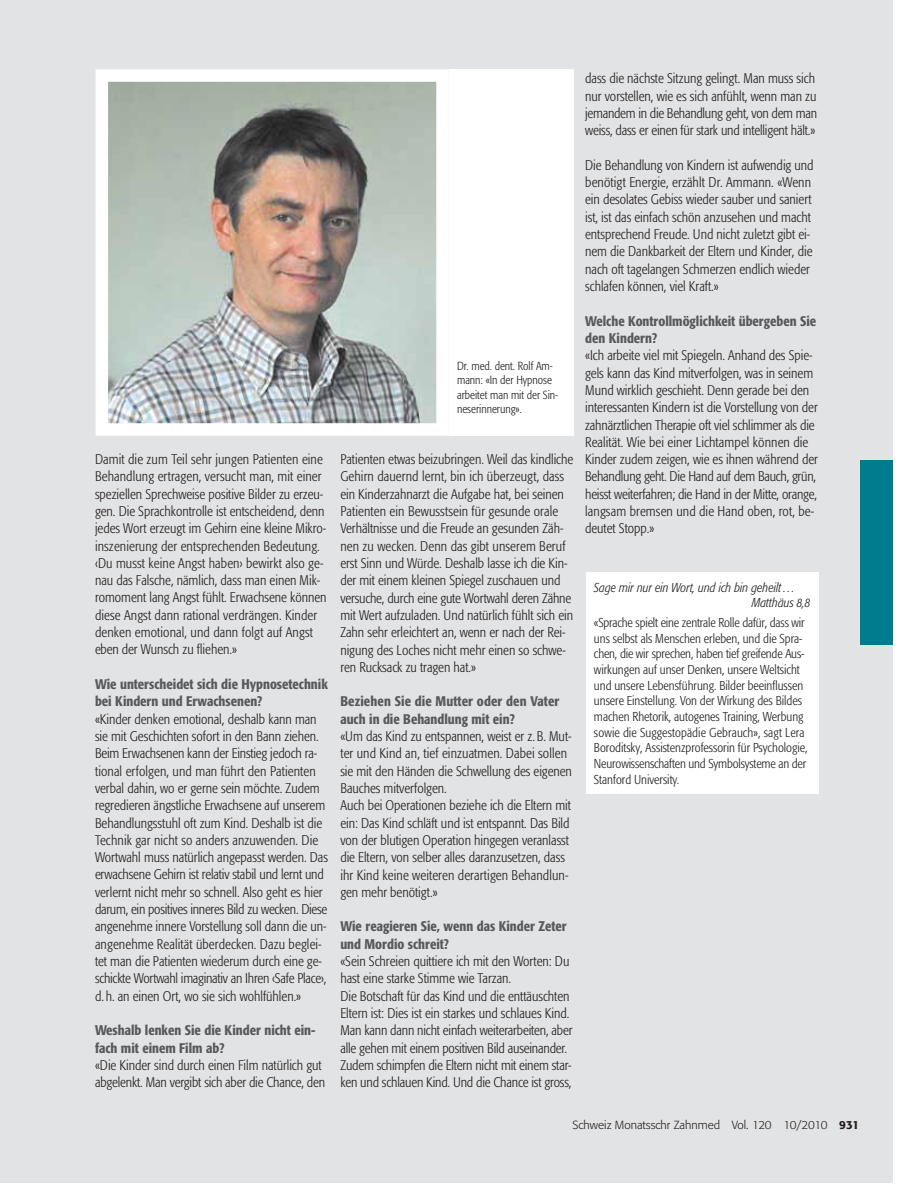
<style>
.page{position:relative;width:918px;height:1188px;background:#fff}
.page>*{position:absolute;margin:0;border:0;box-sizing:border-box;transform-origin:0 0}
.t1{font:300 condensed 13.8px/17.2px "Formata";color:#231f20}
.t2{font:500 condensed 13.8px/17.2px "Formata";color:#58595b}
.t3{font:300 condensed 12.75px/15.8px "Formata";color:#231f20}
.t4{font:italic 300 condensed 12.75px/15.6px "Formata";color:#231f20}
.t5{font:300 condensed 11.7px/14.5px "Formata";color:#231f20}
.t6{font:300 11.7px "Formata";color:#231f20}
.s1{font-weight:500}
</style>
<div class="page">
<div style="left:0;top:0;width:893px;height:1182px;background:#e2e3e4"></div>
<div style="left:860px;top:460px;width:33px;height:185px;background:#007c8e"></div>
<div style="left:586px;top:572px;width:233px;height:222px;background:#fff"></div>
<img style="left:110px;top:83px;width:325px;height:339px">
<div style="left:96px;top:69px;width:353px;height:367px;border:13px solid #fff"></div>
<div style="left:449px;top:69px;width:124px;height:367px;background:#fff"></div>
<p class="t1" style="left:95px;top:451px;width:233px">Damit die zum Teil sehr jungen Patienten eine Behandlung ertragen, versucht man, mit einer speziellen Sprechweise positive Bilder zu erzeu&shy;gen. Die Sprachkontrolle ist entscheidend, denn jedes Wort erzeugt im Gehirn eine kleine Mikro&shy;inszenierung der entsprechenden Bedeutung. ‹Du musst keine Angst haben› bewirkt also ge&shy;nau das Falsche, nämlich, dass man einen Mik&shy;romoment lang Angst fühlt. Erwachsene können diese Angst dann rational verdrängen. Kinder denken emotional, und dann folgt auf Angst eben der Wunsch zu fliehen.»</p>
<p class="t2" style="left:95px;top:675px;width:234px">Wie unterscheidet sich die Hypnosetechnik bei Kindern und Erwachsenen?</p>
<p class="t1" style="left:95px;top:710px;width:234px">«Kinder denken emotional, deshalb kann man sie mit Geschichten sofort in den Bann ziehen.<br>Beim Erwachsenen kann der Einstieg jedoch ra&shy;tional erfolgen, und man führt den Patienten verbal dahin, wo er gerne sein möchte. Zudem regredieren ängstliche Erwachsene auf unserem Behandlungsstuhl oft zum Kind. Deshalb ist die Technik gar nicht so anders anzuwenden. Die Wortwahl muss natürlich angepasst werden. Das erwachsene Gehirn ist relativ stabil und lernt und verlernt nicht mehr so schnell. Also geht es hier darum, ein positives inneres Bild zu wecken. Diese angenehme innere Vorstellung soll dann die un&shy;angenehme Realität überdecken. Dazu beglei&shy;tet man die Patienten wiederum durch eine ge&shy;schickte Wortwahl imaginativ an Ihren ‹Safe Place›, d. h. an einen Ort, wo sie sich wohlfühlen.»</p>
<p class="t2" style="left:95px;top:1022px;width:222px">Weshalb lenken Sie die Kinder nicht ein&shy;fach mit einem Film ab?</p>
<p class="t1" style="left:95px;top:1057px;width:231px">«Die Kinder sind durch einen Film natürlich gut abgelenkt. Man vergibt sich aber die Chance, den</p>
<p class="t5" style="left:457px;top:358px;width:103px">Dr. med. dent. Rolf Am&shy;mann: «In der Hypnose arbeitet man mit der Sin&shy;neserinnerung».</p>
<p class="t1" style="left:340px;top:451px;width:234px">Patienten etwas beizubringen. Weil das kindliche Gehirn dauernd lernt, bin ich überzeugt, dass ein Kinderzahnarzt die Aufgabe hat, bei seinen Patienten ein Bewusstsein für gesunde orale Verhältnisse und die Freude an gesunden Zäh&shy;nen zu wecken. Denn das gibt unserem Beruf erst Sinn und Würde. Deshalb lasse ich die Kin&shy;der mit einem kleinen Spiegel zuschauen und versuche, durch eine gute Wortwahl deren Zähne mit Wert aufzuladen. Und natürlich fühlt sich ein Zahn sehr erleichtert an, wenn er nach der Rei&shy;nigung des Loches nicht mehr einen so schwe&shy;ren Rucksack zu tragen hat.»</p>
<p class="t2" style="left:340px;top:693px;width:221px">Beziehen Sie die Mutter oder den Vater auch in die Behandlung mit ein?</p>
<p class="t1" style="left:340px;top:728px;width:233px">«Um das Kind zu entspannen, weist er z. B. Mut&shy;ter und Kind an, tief einzuatmen. Dabei sollen sie mit den Händen die Schwellung des eigenen Bauches mitverfolgen.<br>Auch bei Operationen beziehe ich die Eltern mit ein: Das Kind schläft und ist entspannt. Das Bild von der blutigen Operation hingegen veranlasst die Eltern, von selber alles daranzusetzen, dass ihr Kind keine weiteren derartigen Behandlun&shy;gen mehr benötigt.»</p>
<p class="t2" style="left:340px;top:918px;width:228px">Wie reagieren Sie, wenn das Kinder Zeter und Mordio schreit?</p>
<p class="t1" style="left:340px;top:953px;width:234px">«Sein Schreien quittiere ich mit den Worten: Du hast eine starke Stimme wie Tarzan.<br>Die Botschaft für das Kind und die enttäuschten Eltern ist: Dies ist ein starkes und schlaues Kind.<br>Man kann dann nicht einfach weiterarbeiten, aber alle gehen mit einem positiven Bild auseinander.<br>Zudem schimpfen die Eltern nicht mit einem star&shy;ken und schlauen Kind. Und die Chance ist gross,</p>
<p class="t1" style="left:585px;top:70px;width:233px">dass die nächste Sitzung gelingt. Man muss sich nur vorstellen, wie es sich anfühlt, wenn man zu jemandem in die Behandlung geht, von dem man weiss, dass er einen für stark und intelligent hält.»</p>
<p class="t1" style="left:585px;top:157px;width:230px">Die Behandlung von Kindern ist aufwendig und benötigt Energie, erzählt Dr. Ammann. «Wenn ein desolates Gebiss wieder sauber und saniert ist, ist das einfach schön anzusehen und macht entsprechend Freude. Und nicht zuletzt gibt ei&shy;nem die Dankbarkeit der Eltern und Kinder, die nach oft tagelangen Schmerzen endlich wieder schlafen können, viel Kraft.»</p>
<p class="t2" style="left:585px;top:312px;width:233px">Welche Kontrollmöglichkeit übergeben Sie den Kindern?</p>
<p class="t1" style="left:585px;top:347px;width:234px">«Ich arbeite viel mit Spiegeln. Anhand des Spie&shy;gels kann das Kind mitverfolgen, was in seinem Mund wirklich geschieht. Denn gerade bei den interessanten Kindern ist die Vorstellung von der zahnärztlichen Therapie oft viel schlimmer als die Realität. Wie bei einer Lichtampel können die Kinder zudem zeigen, wie es ihnen während der Behandlung geht. Die Hand auf dem Bauch, grün, heisst weiterfahren; die Hand in der Mitte, orange, langsam bremsen und die Hand oben, rot, be&shy;deutet Stopp.»</p>
<p class="t4" style="left:752px;top:579px;width:60px;text-indent:-158px">Sage mir nur ein Wort, und ich bin geheilt …<br>Matthäus 8,8</p>
<p class="t3" style="left:594px;top:615px;width:215px">«Sprache spielt eine zentrale Rolle dafür, dass wir uns selbst als Menschen erleben, und die Spra&shy;chen, die wir sprechen, haben tief greifende Aus&shy;wirkungen auf unser Denken, unsere Weltsicht und unsere Lebensführung. Bilder beeinflussen unsere Einstellung. Von der Wirkung des Bildes machen Rhetorik, autogenes Training, Werbung sowie die Suggestopädie Gebrauch», sagt Lera Boroditsky, Assistenzprofessorin für Psychologie, Neurowissenschaften und Symbolsysteme an der Stanford University.</p>
<p class="t6" style="left:572px;top:1118px;width:289px">Schweiz Monatsschr Zahnmed Vol. 120 10/2010 <span class="s1">931</span></p>
</div>
